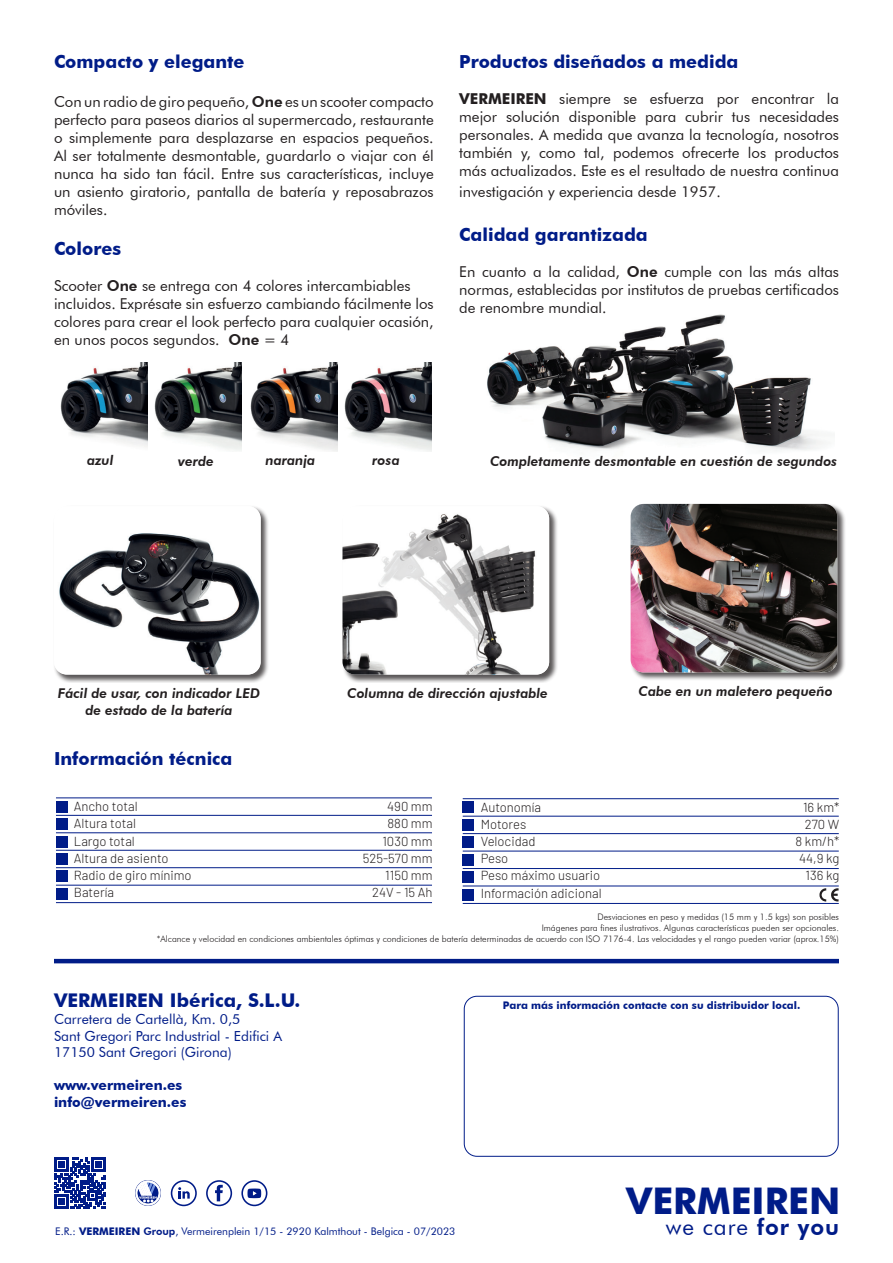
<style>
.page{position:relative;width:893px;height:1263px;background:#fff}
.page>*{position:absolute;margin:0;border:0;box-sizing:border-box;transform-origin:0 0}
.t1{font:700 36.75px "Futura BT";color:#001c88}
.t2{font:22.65px "Futura BT";letter-spacing:.04em;color:#001c88}
.t3{font:700 18.9px "Futura BT";color:#001c88}
.t4{font:700 18px "Futura BT";color:#001c88}
.t5{font:15px/18px "Futura BT";color:#231f20;text-align:justify}
.t6{font:13.8px "Futura BT";color:#001c88}
.t7{font:700 13.8px "Futura BT";color:#001c88}
.t8{font:italic 800 13.5px/16.2px "Futura BT";color:#231f20;text-align:center}
.t9{font:300 13.05px "Barlow";color:#231f20}
.t10{font:10.5px "Futura BT";color:#001c88}
.t11{font:700 10.5px "Futura BT";color:#001c88}
.t12{font:300 9px "Futura BT";color:#231f20}
.s1{font-weight:800}
.s2{font-weight:700}
</style>
<div class="page">
<div style="left:56px;top:801px;width:11px;height:11px;background:#001c88"></div>
<div style="left:56px;top:818px;width:11px;height:12px;background:#001c88"></div>
<div style="left:56px;top:836px;width:11px;height:11px;background:#001c88"></div>
<div style="left:56px;top:853px;width:11px;height:12px;background:#001c88"></div>
<div style="left:56px;top:871px;width:11px;height:11px;background:#001c88"></div>
<div style="left:56px;top:888px;width:11px;height:11px;background:#001c88"></div>
<hr style="left:56px;top:902px;width:376px;height:1px;background:#001c88">
<hr style="left:56px;top:885px;width:376px;height:1px;background:#001c88">
<hr style="left:56px;top:867px;width:376px;height:1px;background:#001c88">
<hr style="left:56px;top:850px;width:376px;height:1px;background:#001c88">
<hr style="left:56px;top:832px;width:376px;height:1px;background:#001c88">
<hr style="left:56px;top:815px;width:376px;height:1px;background:#001c88">
<hr style="left:56px;top:798px;width:376px;height:1px;background:#001c88">
<div style="left:463px;top:802px;width:11px;height:11px;background:#001c88"></div>
<div style="left:463px;top:819px;width:11px;height:11px;background:#001c88"></div>
<div style="left:463px;top:837px;width:11px;height:11px;background:#001c88"></div>
<div style="left:463px;top:854px;width:11px;height:11px;background:#001c88"></div>
<div style="left:463px;top:871px;width:11px;height:12px;background:#001c88"></div>
<div style="left:463px;top:889px;width:11px;height:11px;background:#001c88"></div>
<hr style="left:463px;top:903px;width:376px;height:1px;background:#001c88">
<hr style="left:463px;top:886px;width:376px;height:1px;background:#001c88">
<hr style="left:463px;top:868px;width:376px;height:1px;background:#001c88">
<hr style="left:463px;top:851px;width:376px;height:1px;background:#001c88">
<hr style="left:463px;top:833px;width:376px;height:1px;background:#001c88">
<hr style="left:463px;top:816px;width:376px;height:1px;background:#001c88">
<hr style="left:463px;top:798px;width:376px;height:1px;background:#001c88">
<svg style="left:819px;top:888px;width:20px;height:13px"></svg>
<svg style="left:54px;top:1157px;width:52px;height:52px"></svg>
<div style="left:171px;top:1180px;width:26px;height:26px;border:2px solid #001c88;border-radius:50%"></div>
<svg style="left:178px;top:1187px;width:12px;height:11px"></svg>
<div style="left:206px;top:1180px;width:26px;height:26px;border:2px solid #001c88;border-radius:50%"></div>
<svg style="left:215px;top:1185px;width:8px;height:16px"></svg>
<div style="left:241px;top:1180px;width:26px;height:26px;border:2px solid #001c88;border-radius:50%"></div>
<svg style="left:247px;top:1188px;width:14px;height:10px"></svg>
<div style="left:464px;top:996px;width:375px;height:161px;border:1px solid #001c88;border-radius:13px"></div>
<div style="left:135px;top:1180px;width:26px;height:26px;border:1px solid #001c88;border-radius:50%"></div>
<svg style="left:136px;top:1181px;width:24px;height:24px"></svg>
<hr style="left:54px;top:959px;width:785px;height:4px;background:#001c88">
<img style="left:487px;top:314px;width:337px;height:137px">
<img style="left:60px;top:362px;width:182px;height:89px">
<img style="left:250px;top:362px;width:182px;height:90px">
<div style="left:54px;top:506px;width:216px;height:177px;background:#231f20;opacity:.75"></div>
<img style="left:54px;top:506px;width:207px;height:168px">
<div style="left:342px;top:506px;width:216px;height:177px;background:#231f20;opacity:.75"></div>
<img style="left:342px;top:506px;width:207px;height:168px">
<div style="left:630px;top:503px;width:216px;height:178px;background:#231f20;opacity:.75"></div>
<img style="left:631px;top:504px;width:206px;height:168px">
<p class="t4" style="left:54px;top:50px;width:192px">Compacto y elegante</p>
<p class="t5" style="left:54px;top:93px;width:381px">Con un radio de giro pequeño, <span class="s1">One</span> es un scooter compacto perfecto para paseos diarios al supermercado, restaurante o simplemente para desplazarse en espacios pequeños.<br>Al ser totalmente desmontable, guardarlo o viajar con él nunca ha sido tan fácil. Entre sus características, incluye un asiento giratorio, pantalla de batería y reposabrazos móviles.</p>
<p class="t4" style="left:54px;top:238px;width:69px">Colores</p>
<p class="t5" style="left:54px;top:276px;width:358px">Scooter <span class="s1">One</span> se entrega con 4 colores intercambiables</p>
<p class="t5" style="left:54px;top:294px;width:381px">incluidos. Exprésate sin esfuerzo cambiando fácilmente los colores para crear el look perfecto para cualquier ocasión, en unos pocos segundos. <span class="s1">One</span> = 4</p>
<p class="t4" style="left:459px;top:50px;width:281px">Productos diseñados a medida</p>
<p class="t5" style="left:459px;top:89px;width:381px"><span class="s2">VERMEIREN</span> siempre se esfuerza por encontrar la mejor solución disponible para cubrir tus necesidades personales. A medida que avanza la tecnología, nosotros también y, como tal, podemos ofrecerte los productos más actualizados. Este es el resultado de nuestra continua</p>
<p class="t5" style="left:459px;top:183px;width:263px">investigación y experiencia desde 1957.</p>
<p class="t4" style="left:459px;top:223px;width:190px">Calidad garantizada</p>
<p class="t5" style="left:459px;top:262px;width:381px">En cuanto a la calidad, <span class="s1">One</span> cumple con las más altas normas, establecidas por institutos de pruebas certificados de renombre mundial.</p>
<p class="t8" style="left:87px;top:452px;width:28px">azul</p>
<p class="t8" style="left:178px;top:453px;width:37px">verde</p>
<p class="t8" style="left:265px;top:452px;width:51px">naranja</p>
<p class="t8" style="left:372px;top:452px;width:29px">rosa</p>
<p class="t8" style="left:490px;top:453px;width:349px">Completamente desmontable en cuestión de segundos</p>
<p class="t8" style="left:58px;top:685px;width:204px">Fácil de usar, con indicador LED de estado de la batería</p>
<p class="t8" style="left:347px;top:685px;width:202px">Columna de dirección ajustable</p>
<p class="t4" style="left:54px;top:747px;width:180px">Información técnica</p>
<p class="t8" style="left:639px;top:683px;width:196px">Cabe en un maletero pequeño</p>
<p class="t9" style="left:74px;top:797px;width:65px">Ancho total</p>
<p class="t9" style="left:387px;top:797px;width:47px">490 mm</p>
<p class="t9" style="left:74px;top:814px;width:64px">Altura total</p>
<p class="t9" style="left:387px;top:814px;width:47px">880 mm</p>
<p class="t9" style="left:74px;top:832px;width:63px">Largo total</p>
<p class="t9" style="left:382px;top:832px;width:52px">1030 mm</p>
<p class="t9" style="left:74px;top:849px;width:96px">Altura de asiento</p>
<p class="t9" style="left:363px;top:849px;width:71px">525-570 mm</p>
<p class="t9" style="left:74px;top:866px;width:119px">Radio de giro mínimo</p>
<p class="t9" style="left:385px;top:866px;width:49px">1150 mm</p>
<p class="t9" style="left:74px;top:883px;width:42px">Batería</p>
<p class="t9" style="left:372px;top:883px;width:62px">24V - 15 Ah</p>
<p class="t9" style="left:481px;top:798px;width:62px">Autonomía</p>
<p class="t9" style="left:803px;top:798px;width:38px">16 km*</p>
<p class="t9" style="left:481px;top:815px;width:47px">Motores</p>
<p class="t9" style="left:805px;top:815px;width:36px">270 W</p>
<p class="t9" style="left:481px;top:832px;width:56px">Velocidad</p>
<p class="t9" style="left:795px;top:832px;width:45px">8 km/h*</p>
<p class="t9" style="left:481px;top:849px;width:29px">Peso</p>
<p class="t9" style="left:799px;top:849px;width:42px">44,9 kg</p>
<p class="t9" style="left:481px;top:866px;width:121px">Peso máximo usuario</p>
<p class="t9" style="left:806px;top:866px;width:35px">136 kg</p>
<p class="t9" style="left:481px;top:883px;width:123px">Información adicional</p>
<p class="t12" style="left:597px;top:911px;width:243px">Desviaciones en peso y medidas (15 mm y 1.5 kgs) son posibles</p>
<p class="t12" style="left:542px;top:922px;width:299px">Imágenes para fines ilustrativos. Algunas características pueden ser opcionales.</p>
<p class="t12" style="left:157px;top:933px;width:684px">*Alcance y velocidad en condiciones ambientales óptimas y condiciones de batería determinadas de acuerdo con ISO 7176-4. Las velocidades y el rango pueden variar (aprox.15%)</p>
<p class="t3" style="left:54px;top:989px;width:248px">VERMEIREN Ibérica, S.L.U.</p>
<p class="t6" style="left:54px;top:1011px;width:188px">Carretera de Cartellà, Km. 0,5</p>
<p class="t6" style="left:54px;top:1027px;width:229px">Sant Gregori Parc Industrial - Edifici A</p>
<p class="t6" style="left:54px;top:1044px;width:179px">17150 Sant Gregori (Girona)</p>
<p class="t7" style="left:54px;top:1077px;width:130px">www.vermeiren.es</p>
<p class="t7" style="left:54px;top:1094px;width:134px">info@vermeiren.es</p>
<p class="t11" style="left:503px;top:999px;width:299px">Para más información contacte con su distribuidor local.</p>
<p class="t1" style="left:626px;top:1178px;width:216px">VERMEIREN</p>
<p class="t10" style="left:55px;top:1225px;width:402px">E.R.: <span class="s2">VERMEIREN</span> <span class="s1">Group</span>, Vermeirenplein 1/15 - 2920 Kalmthout - Belgica - 07/2023</p>
<p class="t2" style="left:666px;top:1213px;width:175px">we care <span class="s1">for you</span></p>
</div>
